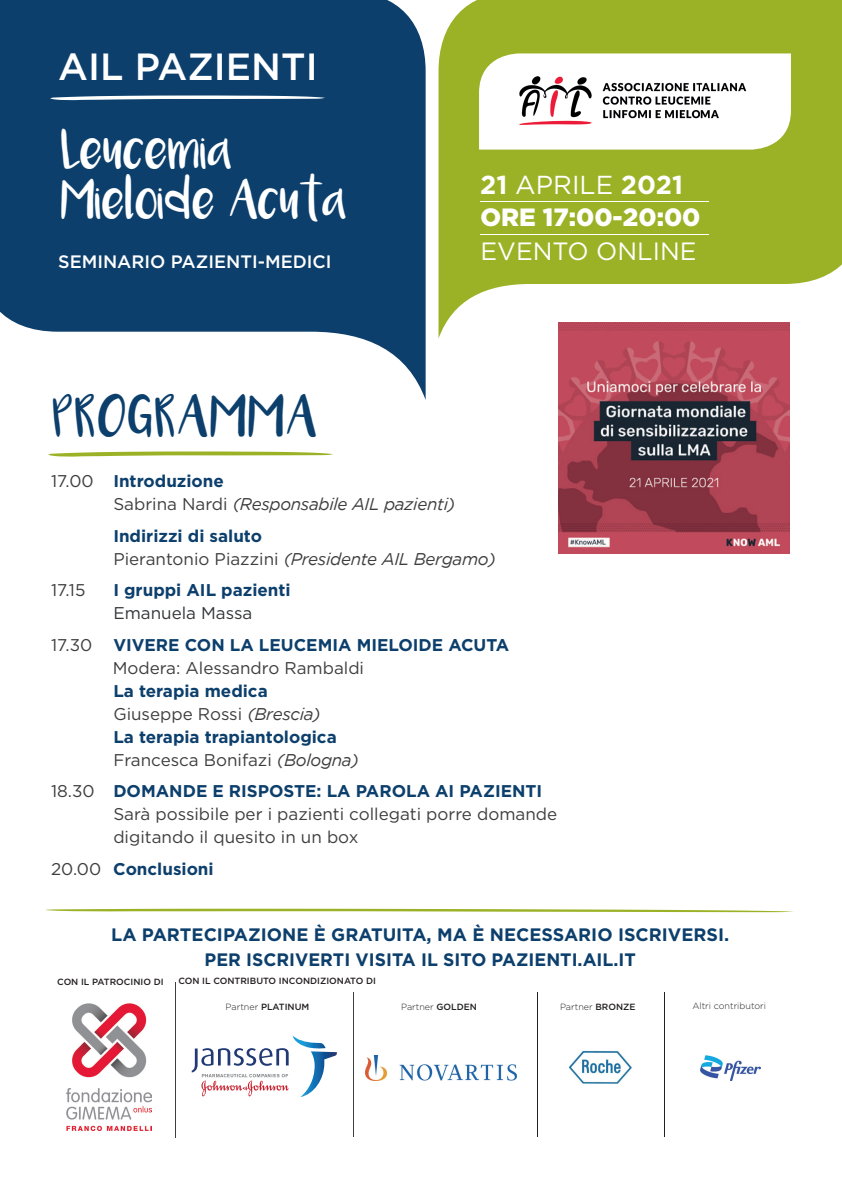
<style>
.page{position:relative;width:842px;height:1191px;background:#fff}
.page>*{position:absolute;margin:0;border:0;box-sizing:border-box;transform-origin:0 0}
.t1{font:500 37.8px "Gotham";color:#fff}
.t2{font:32px "Luna";letter-spacing:.075em;color:#0c3f6c}
.t3{font:30px/50px "Luna";color:#fff}
.t4{font:700 26px "Gotham";color:#fff}
.t5{font:900 25px "Gotham";color:#fff}
.t6{font:25px "Gotham";color:#fff}
.t7{font:700 18px/25.6px "Gotham";color:#0c3f6c;text-align:center}
.t8{font:500 18px "Gotham";color:#fff}
.t9{font:700 17px/23px "Gotham";color:#0c3f6c}
.t10{font:17px/23px "Gotham";color:#3e3e3f}
.t11{font:italic 17px/23px "Gotham";letter-spacing:-.02em;color:#3e3e3f}
.t12{font:500 9px "Gotham";color:#231f20}
.t13{font:300 9px "Gotham";color:#231f20}
.s1{font-weight:400}
.s2{font-style:normal}
.s3{font-weight:700;font-style:normal;color:#0c3f6c}
.s4{font-weight:400;color:#333638}
.s5{font-weight:400;color:#3e3e3f}
.s6{font-weight:400;font-style:italic;color:#3e3e3f}
.s7{font-weight:700;color:#0c3f6c}
.s8{font-weight:300}
.s9{font-weight:500}
</style>
<div class="page">
<svg style="left:48px;top:451px;width:285px;height:5px"></svg>
<svg style="left:46px;top:908px;width:748px;height:4px"></svg>
<svg style="left:0;top:0;width:426px;height:400px;fill:#0c3f6c"></svg>
<svg style="left:438px;top:0;width:404px;height:338px;fill:#9cb226"></svg>
<hr style="left:480px;top:201px;width:229px;height:1px;background:#fff">
<hr style="left:480px;top:234px;width:229px;height:1px;background:#fff">
<svg style="left:479px;top:53px;width:312px;height:97px"></svg>
<img style="left:496px;top:58px;width:273px;height:85px">
<svg style="left:49px;top:95px;width:276px;height:5px"></svg>
<img style="left:558px;top:322px;width:231px;height:231px">
<img style="left:67px;top:1003px;width:85px;height:127px">
<img style="left:366px;top:1055px;width:150px;height:25px">
<hr style="left:353px;top:992px;width:1px;height:145px;background:#3e3e3f">
<hr style="left:175px;top:982px;width:1px;height:155px;background:#3e3e3f">
<svg style="left:192px;top:1036px;width:145px;height:61px"></svg>
<hr style="left:537px;top:992px;width:1px;height:145px;background:#231f20">
<hr style="left:664px;top:992px;width:1px;height:145px;background:#231f20">
<img style="left:700px;top:1055px;width:61px;height:25px">
<img style="left:570px;top:1050px;width:62px;height:34px">
<h1 class="t1" style="left:58px;top:42px;width:261px">AIL PAZIENTI</h1>
<h3 class="t3" style="left:62px;top:134px;width:288px">Leucemia<br>Mieloide Acuta</h3>
<p class="t8" style="left:58px;top:249px;width:275px">SEMINARIO PAZIENTI-MEDICI</p>
<h3 class="t4" style="left:480px;top:169px;width:204px">21 <span class="s1">APRILE</span> 2021</h3>
<h3 class="t5" style="left:480px;top:203px;width:221px">ORE 17:00-20:00</h3>
<h3 class="t6" style="left:480px;top:235px;width:217px">EVENTO ONLINE</h3>
<h2 class="t2" style="left:53px;top:407px;width:265px">PROGRAMMA</h2>
<p class="t11" style="left:113px;top:470px;width:343px;text-indent:-62px"><span class="s2">17.00</span> <span class="s3">Introduzione<br></span><span class="s2">Sabrina Nardi</span> (Responsabile AIL pazienti)</p>
<p class="t11" style="left:113px;top:524px;width:384px"><span class="s3">Indirizzi di saluto<br></span><span class="s2">Pierantonio Piazzini</span> (Presidente AIL Bergamo)</p>
<p class="t10" style="left:51px;top:578px;width:36px">17.15</p>
<p class="t9" style="left:113px;top:578px;width:179px">I gruppi AIL pazienti</p>
<p class="t9" style="left:51px;top:597px;width:460px;line-height:31.5px;text-indent:62px"><span class="s4">Emanuela Massa<br></span><span class="s5">17.30</span> VIVERE CON LA LEUCEMIA MIELOIDE ACUTA</p>
<p class="t10" style="left:113px;top:656px;width:253px">Modera: Alessandro Rambaldi</p>
<p class="t9" style="left:113px;top:679px;width:247px">La terapia medica<br><span class="s5">Giuseppe Rossi</span> <span class="s6">(Brescia)<br></span>La terapia trapiantologica<br><span class="s5">Francesca Bonifazi</span> <span class="s6">(Bologna)</span></p>
<p class="t10" style="left:113px;top:779px;width:445px;text-indent:-62px">18.30 <span class="s7">DOMANDE E RISPOSTE: LA PAROLA AI PAZIENTI<br></span>Sarà possibile per i pazienti collegati porre domande digitando il quesito in un box</p>
<p class="t9" style="left:51px;top:857px;width:164px"><span class="s5">20.00</span> Conclusioni</p>
<p class="t7" style="left:111px;top:921px;width:619px">LA PARTECIPAZIONE È GRATUITA, MA È NECESSARIO ISCRIVERSI.<br>PER ISCRIVERTI VISITA IL SITO PAZIENTI.AIL.IT</p>
<p class="t12" style="left:57px;top:975px;width:108px">CON IL PATROCINIO DI</p>
<p class="t12" style="left:178px;top:975px;width:199px">CON IL CONTRIBUTO INCONDIZIONATO DI</p>
<p class="t12" style="left:226px;top:1000px;width:85px"><span class="s8">Partner</span> PLATINUM</p>
<p class="t13" style="left:401px;top:1000px;width:77px">Partner <span class="s9">GOLDEN</span></p>
<p class="t13" style="left:560px;top:1001px;width:77px">Partner <span class="s9">BRONZE</span></p>
<p class="t13" style="left:692px;top:1000px;width:75px">Altri contributori</p>
</div>
